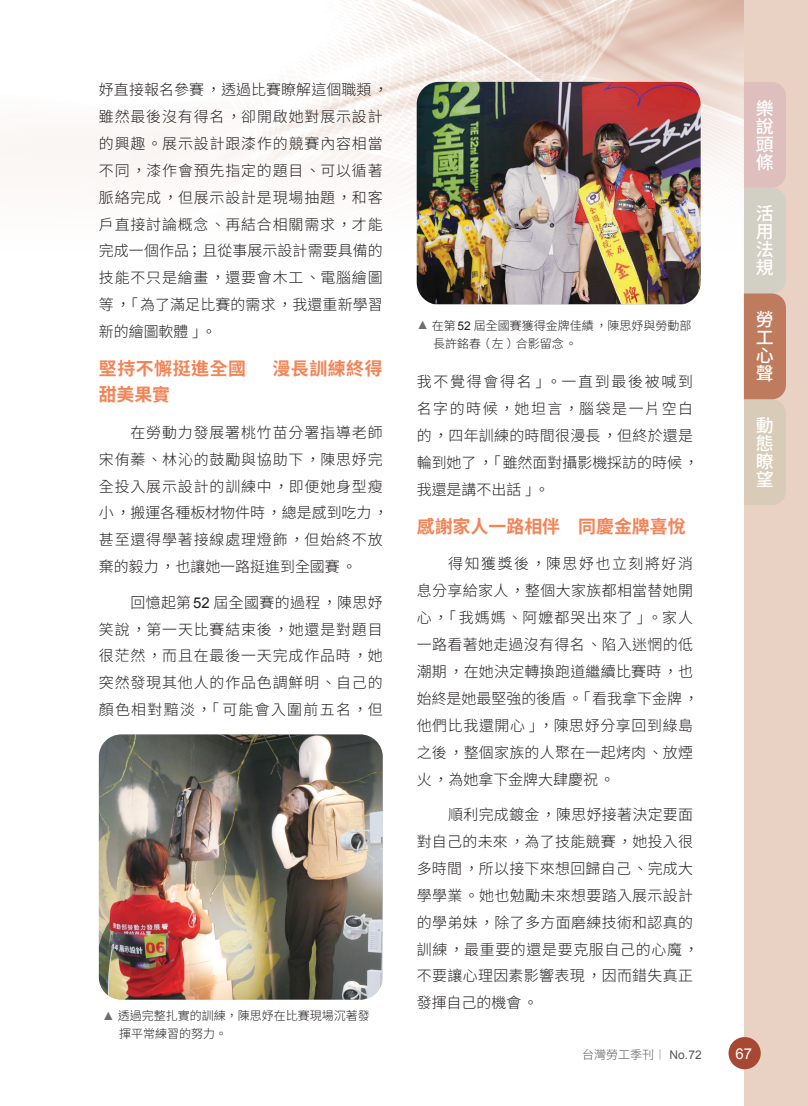
<style>
.page{position:relative;width:808px;height:1106px;background:#fff}
.page>*{position:absolute;margin:0;border:0;box-sizing:border-box;transform-origin:0 0}
.段落樣式3{font:700 18px "Noto Sans CJ Ktc";color:#f58355}
.t1{font:500 18px/18px "Noto Sans CJ Ktc";color:#fff;text-align:justify}
.段落樣式3-2{font:700 18px "Noto Sans CJ Ktc";letter-spacing:.03em;color:#f58355}
.N內文{font:300 15px/26.8px "Noto Sans CJ Ktc";letter-spacing:.025em;color:#231f20}
.N內文-2{font:300 15px/26.8px "Noto Sans CJ Ktc";letter-spacing:.055em;color:#231f20}
.N內文-3{font:300 15px/26.8px "Noto Sans CJ Ktc";letter-spacing:.06em;color:#231f20}
.t2{font:15px "Arial";color:#fff}
.N內文-4{font:300 12px/18px "Noto Sans CJ Ktc";color:#231f20}
.t3{font:300 12px "Noto Sans CJ Ktc";color:#57585a}
.s1{font-family:"Arial";font-weight:400}
.s2{font-family:"Arial";font-weight:400;color:#6c6d70}
.s3{font-family:"Adobe Ming Std"}
</style>
<div class="page">
<img style="left:1px;top:0;width:743px;height:300px">
<div style="left:744px;top:0;width:64px;height:1106px;background:#e9d1c3"></div>
<div style="left:728px;top:1037px;width:33px;height:32px;background:#a74832;border-radius:50%"></div>
<svg style="left:744px;top:82px;width:42px;height:423px"></svg>
<img style="left:0;top:82px;width:1px;height:321px">
<img style="left:99px;top:734px;width:284px;height:265px">
<img style="left:417px;top:82px;width:284px;height:222px">
<p class="N內文-2" style="left:99px;top:76px;width:291px">妤直接報名參賽，透過比賽瞭解這個職類，雖然最後沒有得名，卻開啟她對展示設計的興趣。展示設計跟漆作的競賽內容相當不同，漆作會預先指定的題目、可以循著脈絡完成，但展示設計是現場抽題，和客戶直接討論概念、再結合相關需求，才能完成一個作品；且從事展示設計需要具備的技能不只是繪畫，還要會木工、電腦繪圖等，「為了滿足比賽的需求，我還重新學習新的繪圖軟體」。</p>
<p class="段落樣式3-2" style="left:99px;top:358px;width:149px">堅持不懈挺進全國</p>
<p class="段落樣式3" style="left:272px;top:358px;width:112px">漫長訓練終得</p>
<p class="段落樣式3" style="left:99px;top:384px;width:73px">甜美果實</p>
<p class="N內文-3" style="left:99px;top:419px;width:291px;text-indent:32px">在勞動力發展署桃竹苗分署指導老師宋侑蓁、林沁的鼓勵與協助下，陳思妤完全投入展示設計的訓練中，即便她身型瘦小，搬運各種板材物件時，總是感到吃力，甚至還得學著接線處理燈飾，但始終不放棄的毅力，也讓她一路挺進到全國賽。</p>
<p class="N內文" style="left:99px;top:589px;width:285px;text-align:justify;text-indent:32px">回憶起第<span class="s1">52</span> 屆全國賽的過程，陳思妤笑說，第一天比賽結束後，她還是對題目很茫然，而且在最後一天完成作品時，她突然發現其他人的作品色調鮮明、自己的顏色相對黯淡，「可能會入圍前五名，但</p>
<p class="N內文-4" style="left:119px;top:1007px;width:252px;text-indent:-16px"><span class="s2">▲</span> 透過完整扎實的訓練，陳思妤在比賽現場沉著發揮平常練習的努力。</p>
<p class="N內文-4" style="left:433px;top:316px;width:260px;text-indent:-16px"><span class="s2">▲</span> 在第<span class="s1">52</span> 屆全國賽獲得金牌佳績，陳思妤與勞動部長許銘春（左）合影留念。</p>
<p class="N內文" style="left:417px;top:369px;width:284px">我不覺得會得名」。一直到最後被喊到名字的時候，她坦言，腦袋是一片空白的，四年訓練的時間很漫長，但終於還是輪到她了，「雖然面對攝影機採訪的時候，我還是講不出話」。</p>
<p class="段落樣式3" style="left:417px;top:516px;width:270px">感謝家人一路相伴 同慶金牌喜悅</p>
<p class="N內文" style="left:417px;top:551px;width:283px;text-indent:32px">得知獲獎後，陳思妤也立刻將好消息分享給家人，整個大家族都相當替她開心，「我媽媽、阿嬤都哭出來了」。家人一路看著她走過沒有得名、陷入迷惘的低潮期，在她決定轉換跑道繼續比賽時，也始終是她最堅強的後盾。「看我拿下金牌，他們比我還開心」，陳思妤分享回到綠島之後，整個家族的人聚在一起烤肉、放煙火，為她拿下金牌大肆慶祝。</p>
<p class="N內文" style="left:417px;top:801px;width:283px;text-indent:32px">順利完成鍍金，陳思妤接著決定要面對自己的未來，為了技能競賽，她投入很多時間，所以接下來想回歸自己、完成大學學業。她也勉勵未來想要踏入展示設計的學弟妹，除了多方面磨練技術和認真的訓練，最重要的還是要克服自己的心魔，不要讓心理因素影響表現，因而錯失真正發揮自己的機會。</p>
<p class="t1" style="left:756px;top:99px;width:19px">樂說頭條</p>
<p class="t1" style="left:756px;top:205px;width:19px">活用法規</p>
<p class="t1" style="left:756px;top:311px;width:19px">勞工心聲</p>
<p class="t1" style="left:756px;top:417px;width:19px">動態瞭望</p>
<p class="t3" style="left:582px;top:1047px;width:121px">台灣勞工季刊<span class="s3">｜</span> <span class="s1">No.72</span></p>
<p class="t2" style="left:735px;top:1043px;width:18px">67</p>
</div>
